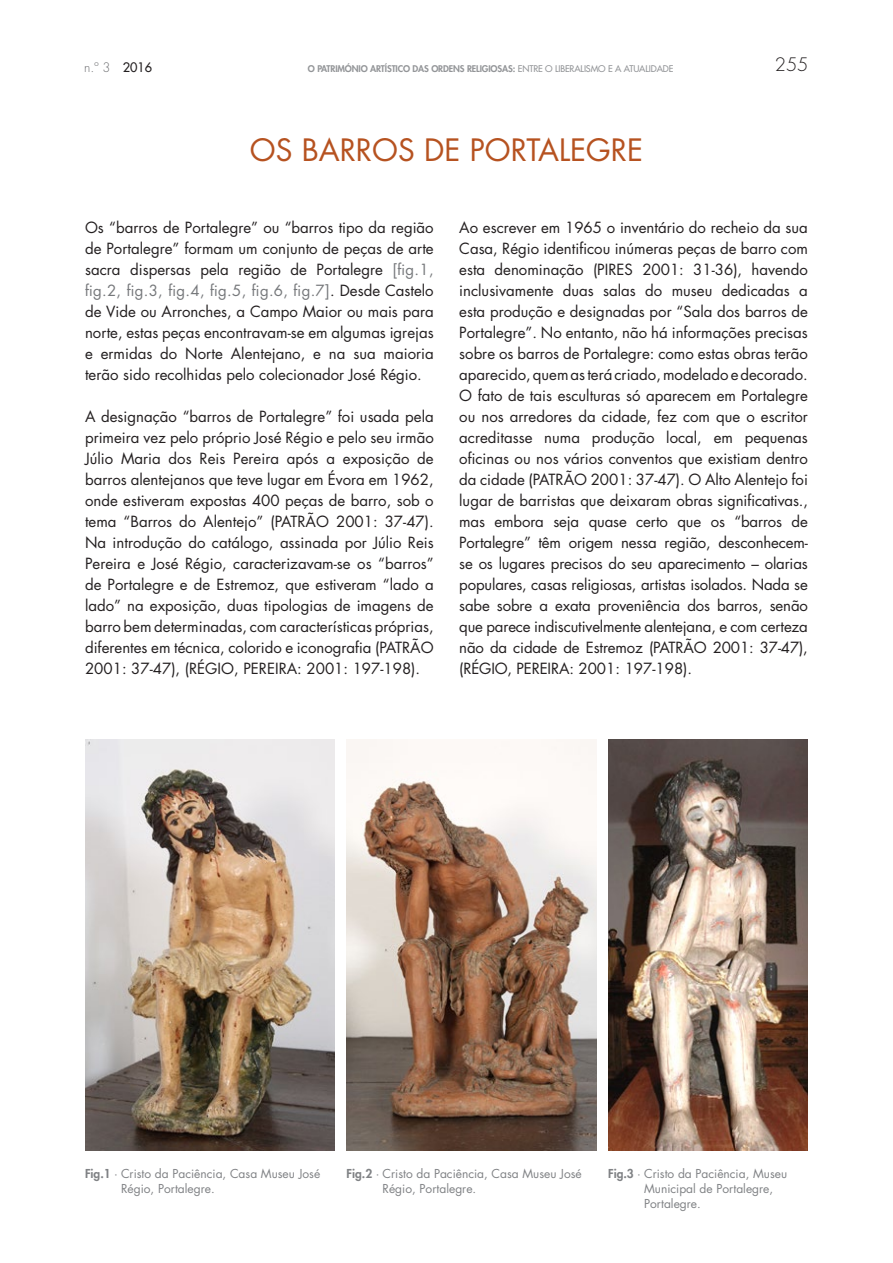
<style>
.page{position:relative;width:893px;height:1263px;background:#fff}
.page>*{position:absolute;margin:0;border:0;box-sizing:border-box;transform-origin:0 0}
.t1{font:30px "Futura Std";color:#b65220}
.t2{font:300 18px "Futura Std";color:#231f20}
.t3{font:15px/21px "Futura Std";color:#231f20;text-align:justify}
.t4{font:300 12.75px "Futura Std";color:#6c6d70}
.t5{font:12px/15px "Futura Std";color:#808285}
.t6{font:800 9px "Futura Std";letter-spacing:-.01em;color:#939598}
.s1{font-weight:500;color:#231f20}
.s2{font-weight:500}
.s3{color:#76787b}
.s4{font-weight:800}
</style>
<div class="page">
<img style="left:85px;top:740px;width:249px;height:410px">
<img style="left:347px;top:740px;width:249px;height:410px">
<img style="left:608px;top:740px;width:200px;height:410px">
<p class="t4" style="left:84px;top:59px;width:69px">n.º 3 <span class="s1">2016</span></p>
<p class="t6" style="left:308px;top:63px;width:367px">O PATRIMÓNIO ARTÍSTICO DAS ORDENS RELIGIOSAS: <span class="s2">ENTRE O LIBERALISMO E A ATUALIDADE</span></p>
<p class="t2" style="left:775px;top:53px;width:35px">255</p>
<p class="t1" style="left:250px;top:131px;width:395px">OS BARROS DE PORTALEGRE</p>
<p class="t3" style="left:85px;top:217px;width:350px">Os “barros de Portalegre” ou “barros tipo da região de Portalegre” formam um conjunto de peças de arte sacra dispersas pela região de Portalegre <span class="s3">[fig.1, fig.2, fig.3, fig.4, fig.5, fig.6, fig.7]</span>. Desde Castelo de Vide ou Arronches, a Campo Maior ou mais para norte, estas peças encontravam-se em algumas igrejas e ermidas do Norte Alentejano, e na sua maioria terão sido recolhidas pelo colecionador José Régio.</p>
<p class="t3" style="left:85px;top:406px;width:350px">A designação “barros de Portalegre” foi usada pela primeira vez pelo próprio José Régio e pelo seu irmão Júlio Maria dos Reis Pereira após a exposição de barros alentejanos que teve lugar em Évora em 1962, onde estiveram expostas 400 peças de barro, sob o tema “Barros do Alentejo” (PATRÃO 2001: 37-47).<br>Na introdução do catálogo, assinada por Júlio Reis Pereira e José Régio, caracterizavam-se os “barros” de Portalegre e de Estremoz, que estiveram “lado a lado” na exposição, duas tipologias de imagens de barro bem determinadas, com características próprias, diferentes em técnica, colorido e iconografia (PATRÃO 2001: 37-47), (RÉGIO, PEREIRA: 2001: 197-198).</p>
<p class="t3" style="left:459px;top:217px;width:350px">Ao escrever em 1965 o inventário do recheio da sua Casa, Régio identificou inúmeras peças de barro com esta denominação (PIRES 2001: 31-36), havendo inclusivamente duas salas do museu dedicadas a esta produção e designadas por “Sala dos barros de Portalegre”. No entanto, não há informações precisas sobre os barros de Portalegre: como estas obras terão aparecido, quem as terá criado, modelado e decorado.<br>O fato de tais esculturas só aparecem em Portalegre ou nos arredores da cidade, fez com que o escritor acreditasse numa produção local, em pequenas oficinas ou nos vários conventos que existiam dentro da cidade (PATRÃO 2001: 37-47). O Alto Alentejo foi lugar de barristas que deixaram obras significativas., mas embora seja quase certo que os “barros de Portalegre” têm origem nessa região, desconhecem&shy;se os lugares precisos do seu aparecimento – olarias populares, casas religiosas, artistas isolados. Nada se sabe sobre a exata proveniência dos barros, senão que parece indiscutivelmente alentejana, e com certeza não da cidade de Estremoz (PATRÃO 2001: 37-47), (RÉGIO, PEREIRA: 2001: 197-198).</p>
<p class="t5" style="left:121px;top:1166px;width:201px;text-indent:-36px"><span class="s4">Fig.1</span> · Cristo da Paciência, Casa Museu José<br>Régio, Portalegre.</p>
<p class="t5" style="left:383px;top:1166px;width:201px;text-indent:-36px"><span class="s4">Fig.2</span> · Cristo da Paciência, Casa Museu José<br>Régio, Portalegre.</p>
<p class="t5" style="left:644px;top:1166px;width:145px;text-indent:-36px"><span class="s4">Fig.3</span> · Cristo da Paciência, Museu<br>Municipal de Portalegre,<br>Portalegre.</p>
</div>
